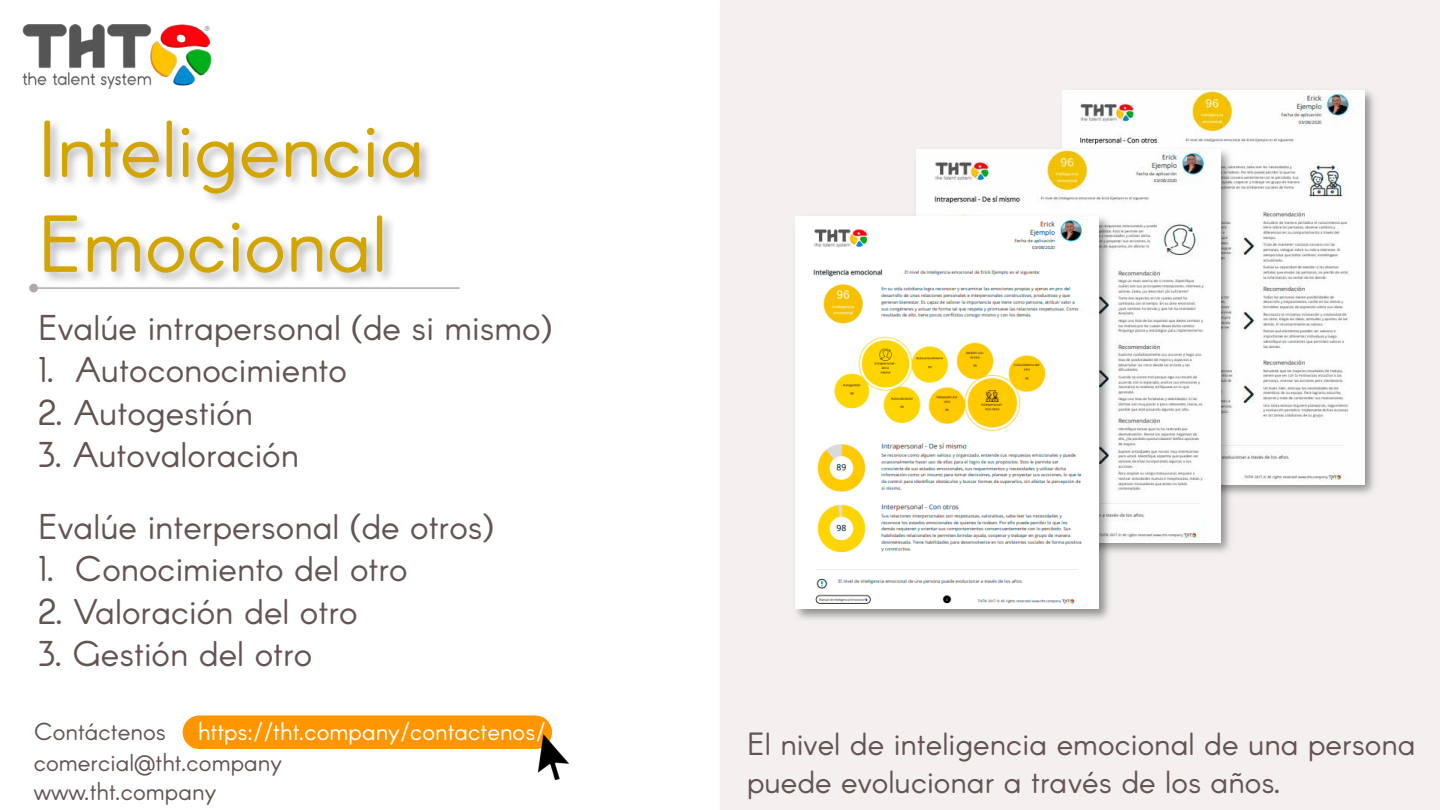
<style>
.page{position:relative;width:1440px;height:810px;background:#fff}
.page>*{position:absolute;margin:0;border:0;box-sizing:border-box;transform-origin:0 0}
.t1{font:79.05px/94.9px "Arcon Rounded Regular";color:#d3a500}
.t2{font:35.1px/72.6px "Arcon Rounded Regular";color:#635452}
.t3{font:31.5px/37.8px "Arcon Rounded Regular";color:#635452}
.t4{font:24.15px/29px "Arcon Rounded Regular";color:#635452}
.t5{font:24.15px "Arcon Rounded Regular";color:#fff}
</style>
<div class="page">
<div style="left:720px;top:0;width:720px;height:810px;background:#f3f0ef"></div>
<img style="left:22px;top:24px;width:190px;height:65px">
<div style="left:29px;top:284px;width:9px;height:8px;background:#b1a9a8;border-radius:50%"></div>
<hr style="left:38px;top:287px;width:422px;height:2px;background:#635452">
<img style="left:1062px;top:90px;width:312px;height:404px">
<img style="left:1062px;top:91px;width:302px;height:393px">
<img style="left:1062px;top:143px;width:175px;height:410px">
<img style="left:916px;top:149px;width:304px;height:393px">
<img style="left:796px;top:210px;width:319px;height:410px">
<img style="left:795px;top:216px;width:304px;height:393px">
<div style="left:183px;top:716px;width:369px;height:33px;background:#ff9600;border-radius:17px"></div>
<img style="left:537px;top:734px;width:33px;height:46px">
<h1 class="t1" style="left:38px;top:108px;width:388px">Inteligencia<br>Emocional</h1>
<p class="t2" style="left:38px;top:294px;width:515px">Evalúe intrapersonal (de si mismo)</p>
<p class="t2" style="left:38px;top:336px;width:311px">1. Autoconocimiento</p>
<p class="t2" style="left:38px;top:379px;width:217px">2. Autogestión</p>
<p class="t2" style="left:38px;top:421px;width:457px">3. Autovaloración<br>Evalúe interpersonal (de otros)</p>
<p class="t2" style="left:38px;top:536px;width:371px">1. Conocimiento del otro</p>
<p class="t2" style="left:38px;top:578px;width:321px">2. Valoración del otro</p>
<p class="t2" style="left:38px;top:620px;width:276px">3. Gestión del otro</p>
<p class="t4" style="left:34px;top:719px;width:133px">Contáctenos</p>
<p class="t5" style="left:198px;top:716px;width:349px">https://tht.company/contactenos/</p>
<p class="t4" style="left:34px;top:750px;width:250px">comercial@tht.company www.tht.company</p>
<p class="t3" style="left:747px;top:728px;width:670px">El nivel de inteligencia emocional de una persona puede evolucionar a través de los años.</p>
</div>
